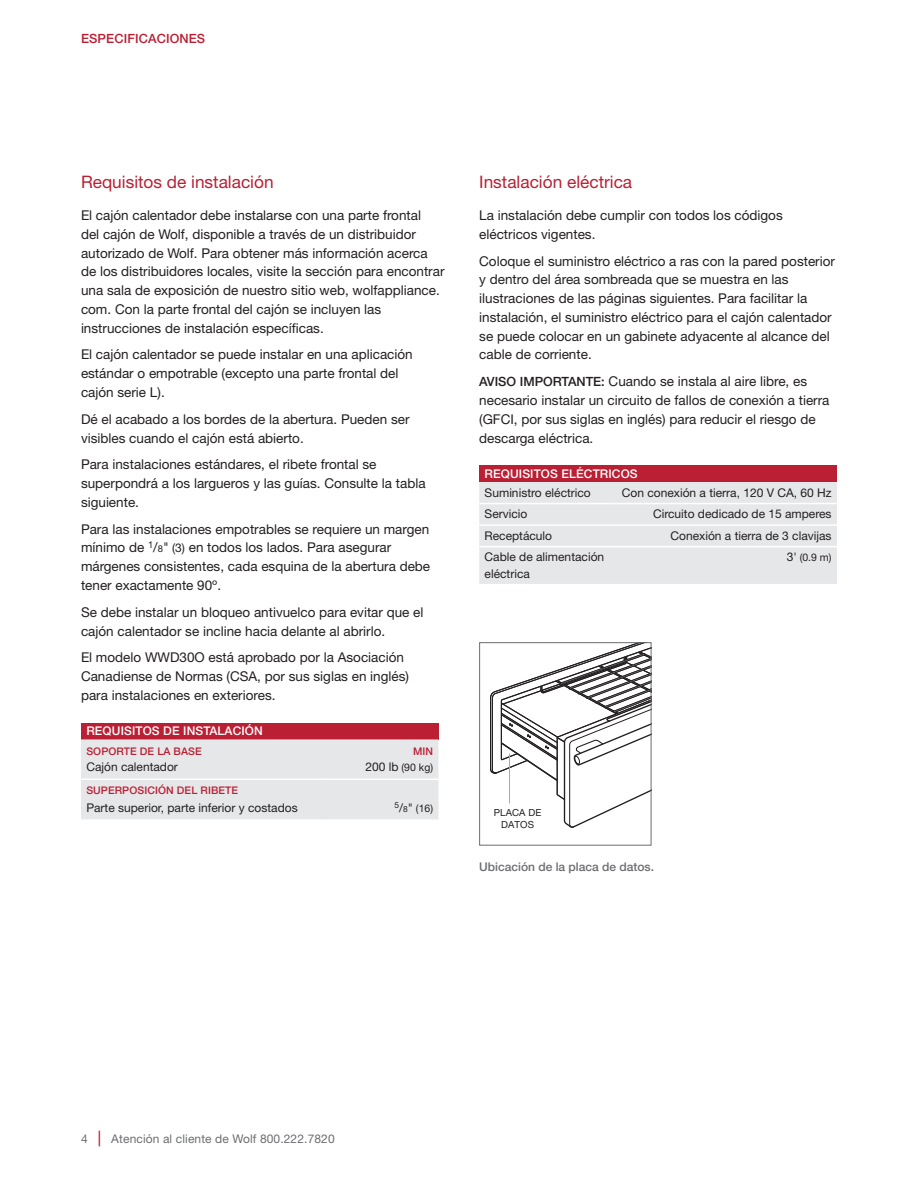
<style>
.page{position:relative;width:918px;height:1188px;background:#fff}
.page>*{position:absolute;margin:0;border:0;box-sizing:border-box;transform-origin:0 0}
.t1{font:17.25px "Helvetica Neue LT Std";color:#ba1f33}
.t2{font:13.5px/18.8px "Helvetica Neue LT Std";color:#231f20}
.t3{font:500 12.75px "Helvetica Neue LT Std";letter-spacing:.01em;color:#ba1f33}
.t4{font:12px/16.5px "Helvetica Neue LT Std";color:#231f20}
.t5{font:500 12px "Helvetica Neue LT Std";letter-spacing:.01em;color:#fff}
.t6{font:12px "Helvetica Neue LT Std";letter-spacing:.01em;color:#6c6d70}
.t7{font:500 12px "Helvetica Neue LT Std";color:#6c6d70}
.t8{font:500 10.5px "Helvetica Neue LT Std";letter-spacing:.01em;color:#ba1f33}
.t9{font:10.5px "Helvetica Neue LT Std";color:#231f20}
.t10{font:9.75px/12px "Helvetica Neue LT Std";letter-spacing:.01em;color:#231f20;text-align:center}
.s1{font-size:9.45px}
.s2{font-size:12px}
.s3{font-size:8.4px}
.s4{font-weight:500;font-size:12.75px}
.s5{font-weight:500;font-size:15.6px;color:#ba1f33}
</style>
<div class="page">
<div style="left:81px;top:723px;width:357px;height:16px;background:#ba1f33"></div>
<div style="left:81px;top:739px;width:357px;height:80px;background:#e6e7e9"></div>
<hr style="left:81px;top:779px;width:241px;height:1px;background:#fff">
<hr style="left:322px;top:779px;width:116px;height:1px;background:#fff">
<div style="left:479px;top:465px;width:358px;height:17px;background:#ba1f33"></div>
<div style="left:479px;top:482px;width:358px;height:102px;background:#e6e7e9"></div>
<hr style="left:479px;top:503px;width:137px;height:1px;background:#fff">
<hr style="left:616px;top:503px;width:221px;height:1px;background:#fff">
<hr style="left:479px;top:524px;width:137px;height:2px;background:#fff">
<hr style="left:616px;top:524px;width:221px;height:2px;background:#fff">
<hr style="left:479px;top:546px;width:137px;height:1px;background:#fff">
<hr style="left:616px;top:546px;width:221px;height:1px;background:#fff">
<svg style="left:490px;top:644px;width:159px;height:184px"></svg>
<div style="left:479px;top:642px;width:172px;height:204px;border:1px solid #6c6d70"></div>
<hr style="left:509px;top:754px;width:1px;height:49px;background:#a8a9ad">
<p class="t3" style="left:81px;top:31px;width:126px">ESPECIFICACIONES</p>
<p class="t1" style="left:81px;top:171px;width:194px">Requisitos de instalación</p>
<p class="t2" style="left:81px;top:206px;width:365px">El cajón calentador debe instalarse con una parte frontal<br>del cajón de Wolf, disponible a través de un distribuidor autorizado de Wolf. Para obtener más información acerca de los distribuidores locales, visite la sección para encontrar una sala de exposición de nuestro sitio web, wolfappliance. com. Con la parte frontal del cajón se incluyen las instrucciones de instalación específicas.</p>
<p class="t2" style="left:81px;top:345px;width:333px">El cajón calentador se puede instalar en una aplicación estándar o empotrable (excepto una parte frontal del cajón serie L).</p>
<p class="t2" style="left:81px;top:409px;width:330px">Dé el acabado a los bordes de la abertura. Pueden ser visibles cuando el cajón está abierto.</p>
<p class="t2" style="left:81px;top:455px;width:346px">Para instalaciones estándares, el ribete frontal se superpondrá a los largueros y las guías. Consulte la tabla siguiente.</p>
<p class="t2" style="left:81px;top:519px;width:351px">Para las instalaciones empotrables se requiere un margen mínimo de <sup>1</sup>/<span class="s1">8</span>" <span class="s2">(3)</span> en todos los lados. Para asegurar márgenes consistentes, cada esquina de la abertura debe tener exactamente 90º.</p>
<p class="t2" style="left:81px;top:602px;width:344px">Se debe instalar un bloqueo antivuelco para evitar que el cajón calentador se incline hacia delante al abrirlo.</p>
<p class="t2" style="left:81px;top:648px;width:330px">El modelo WWD30O está aprobado por la Asociación<br>Canadiense de Normas (CSA, por sus siglas en inglés) para instalaciones en exteriores.</p>
<p class="t5" style="left:86px;top:724px;width:178px">REQUISITOS DE INSTALACIÓN</p>
<p class="t8" style="left:86px;top:745px;width:117px">SOPORTE DE LA BASE</p>
<p class="t8" style="left:413px;top:745px;width:22px">MIN</p>
<p class="t4" style="left:86px;top:758px;width:93px">Cajón calentador</p>
<p class="t9" style="left:366px;top:761px;width:69px"><span class="s2">200 lb</span> (90 kg)</p>
<p class="t8" style="left:86px;top:784px;width:153px">SUPERPOSICIÓN DEL RIBETE</p>
<p class="t4" style="left:86px;top:799px;width:213px">Parte superior, parte inferior y costados</p>
<p class="t9" style="left:395px;top:802px;width:40px"><sup>5</sup><span class="s2">/</span><span class="s3">8</span><span class="s2">"</span> (16)</p>
<p class="t1" style="left:479px;top:171px;width:155px">Instalación eléctrica</p>
<p class="t2" style="left:479px;top:206px;width:305px">La instalación debe cumplir con todos los códigos eléctricos vigentes.</p>
<p class="t2" style="left:479px;top:251px;width:357px">Coloque el suministro eléctrico a ras con la pared posterior y dentro del área sombreada que se muestra en las ilustraciones de las páginas siguientes. Para facilitar la instalación, el suministro eléctrico para el cajón calentador se puede colocar en un gabinete adyacente al alcance del cable de corriente.</p>
<p class="t2" style="left:479px;top:372px;width:352px"><span class="s4">AVISO IMPORTANTE:</span> Cuando se instala al aire libre, es necesario instalar un circuito de fallos de conexión a tierra (GFCI, por sus siglas en inglés) para reducir el riesgo de descarga eléctrica.</p>
<p class="t5" style="left:485px;top:466px;width:155px">REQUISITOS ELÉCTRICOS</p>
<p class="t4" style="left:485px;top:484px;width:108px">Suministro eléctrico</p>
<p class="t4" style="left:622px;top:484px;width:211px">Con conexión a tierra, 120 V CA, 60 Hz</p>
<p class="t4" style="left:485px;top:505px;width:44px">Servicio</p>
<p class="t4" style="left:653px;top:505px;width:180px">Circuito dedicado de 15 amperes</p>
<p class="t4" style="left:485px;top:527px;width:69px">Receptáculo</p>
<p class="t4" style="left:670px;top:527px;width:163px">Conexión a tierra de 3 clavijas</p>
<p class="t4" style="left:485px;top:548px;width:121px">Cable de alimentación eléctrica</p>
<p class="t9" style="left:787px;top:551px;width:46px"><span class="s2">3'</span> (0.9 m)</p>
<p class="t10" style="left:494px;top:807px;width:49px">PLACA DE<br>DATOS</p>
<p class="t7" style="left:479px;top:859px;width:176px">Ubicación de la placa de datos.</p>
<p class="t6" style="left:81px;top:1131px;width:255px">4 <span class="s5">|</span> Atención al cliente de Wolf 800.222.7820</p>
</div>
